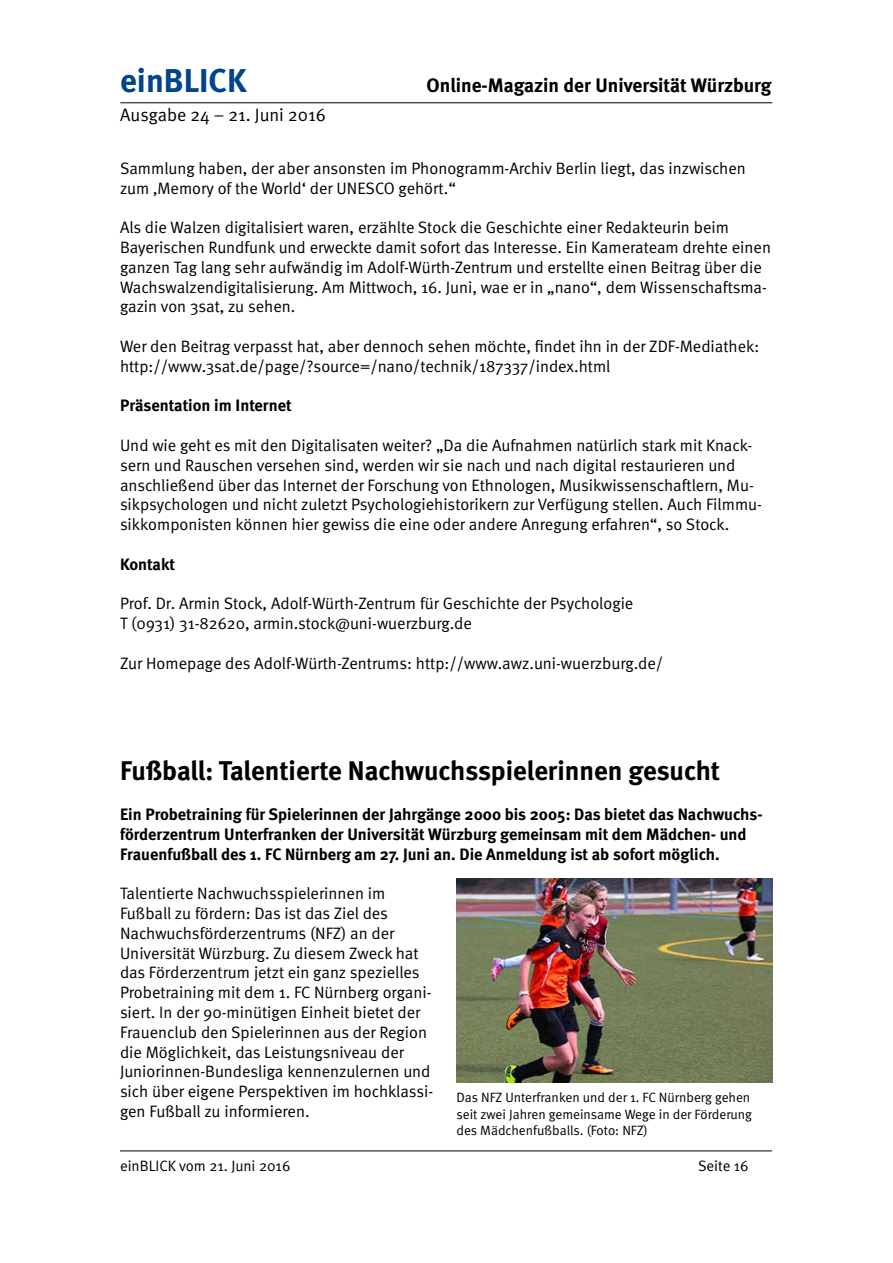
<style>
.page{position:relative;width:893px;height:1263px;background:#fff}
.page>*{position:absolute;margin:0;border:0;box-sizing:border-box;transform-origin:0 0}
.t1{font:700 33px "Meta";color:#004489}
.t2{font:700 27px "Meta";color:#000}
.t3{font:700 19.5px "Meta";color:#000}
.t4{font:18px "Meta Normal";color:#000}
.t5{font:16.5px/19.8px "Meta Normal";color:#000}
.t6{font:700 16.5px/19.8px "Meta";color:#000}
.t7{font:15px "Meta Normal";color:#000}
.t8{font:13.5px/16.2px "Meta Normal";color:#000;text-align:justify}
</style>
<div class="page">
<hr style="left:120px;top:102px;width:652px;height:1px;background:#000">
<hr style="left:120px;top:1150px;width:652px;height:1px;background:#000">
<img style="left:457px;top:878px;width:316px;height:204px">
<h1 class="t1" style="left:120px;top:61px;width:128px">einBLICK</h1>
<p class="t3" style="left:427px;top:74px;width:346px">Online-Magazin der Universität Würzburg</p>
<p class="t4" style="left:120px;top:105px;width:207px">Ausgabe 24 – 21. Juni 2016</p>
<p class="t5" style="left:120px;top:158px;width:627px">Sammlung haben, der aber ansonsten im Phonogramm-Archiv Berlin liegt, das inzwischen zum ‚Memory of the World‘ der UNESCO gehört.“</p>
<p class="t5" style="left:120px;top:217px;width:652px">Als die Walzen digitalisiert waren, erzählte Stock die Geschichte einer Redakteurin beim Bayerischen Rundfunk und erweckte damit sofort das Interesse. Ein Kamerateam drehte einen ganzen Tag lang sehr aufwändig im Adolf-Würth-Zentrum und erstellte einen Beitrag über die Wachswalzendigitalisierung. Am Mittwoch, 16. Juni, wae er in „nano“, dem Wissenschaftsma&shy;gazin von 3sat, zu sehen.</p>
<p class="t5" style="left:120px;top:336px;width:641px">Wer den Beitrag verpasst hat, aber dennoch sehen möchte, findet ihn in der ZDF-Mediathek: http://www.3sat.de/page/?source=/nano/technik/187337/index.html</p>
<p class="t6" style="left:120px;top:395px;width:173px">Präsentation im Internet</p>
<p class="t5" style="left:120px;top:435px;width:643px">Und wie geht es mit den Digitalisaten weiter? „Da die Aufnahmen natürlich stark mit Knack&shy;sern und Rauschen versehen sind, werden wir sie nach und nach digital restaurieren und anschließend über das Internet der Forschung von Ethnologen, Musikwissenschaftlern, Mu&shy;sikpsychologen und nicht zuletzt Psychologiehistorikern zur Verfügung stellen. Auch Filmmu&shy;sikkomponisten können hier gewiss die eine oder andere Anregung erfahren“, so Stock.</p>
<p class="t6" style="left:120px;top:554px;width:57px">Kontakt</p>
<p class="t5" style="left:120px;top:593px;width:515px">Prof. Dr. Armin Stock, Adolf-Würth-Zentrum für Geschichte der Psychologie<br>T (0931) 31-82620, armin.stock@uni-wuerzburg.de</p>
<p class="t5" style="left:120px;top:653px;width:545px">Zur Homepage des Adolf-Würth-Zentrums: http://www.awz.uni-wuerzburg.de/</p>
<h2 class="t2" style="left:120px;top:755px;width:602px">Fußball: Talentierte Nachwuchsspielerinnen gesucht</h2>
<p class="t6" style="left:120px;top:804px;width:644px">Ein Probetraining für Spielerinnen der Jahrgänge 2000 bis 2005: Das bietet das Nachwuchs&shy;förderzentrum Unterfranken der Universität Würzburg gemeinsam mit dem Mädchen- und<br>Frauenfußball des 1. FC Nürnberg am 27. Juni an. Die Anmeldung ist ab sofort möglich.</p>
<p class="t5" style="left:120px;top:883px;width:315px">Talentierte Nachwuchsspielerinnen im Fußball zu fördern: Das ist das Ziel des Nachwuchsförderzentrums (NFZ) an der Universität Würzburg. Zu diesem Zweck hat das Förderzentrum jetzt ein ganz spezielles Probetraining mit dem 1. FC Nürnberg organi&shy;siert. In der 90-minütigen Einheit bietet der Frauenclub den Spielerinnen aus der Region die Möglichkeit, das Leistungsniveau der Juniorinnen-Bundesliga kennenzulernen und sich über eigene Perspektiven im hochklassi&shy;gen Fußball zu informieren.</p>
<p class="t8" style="left:457px;top:1089px;width:297px">Das NFZ Unterfranken und der 1. FC Nürnberg gehen seit zwei Jahren gemeinsame Wege in der Förderung des Mädchenfußballs. (Foto: NFZ)</p>
<p class="t7" style="left:120px;top:1157px;width:172px">einBLICK vom 21. Juni 2016</p>
<p class="t7" style="left:698px;top:1157px;width:52px">Seite 16</p>
</div>
